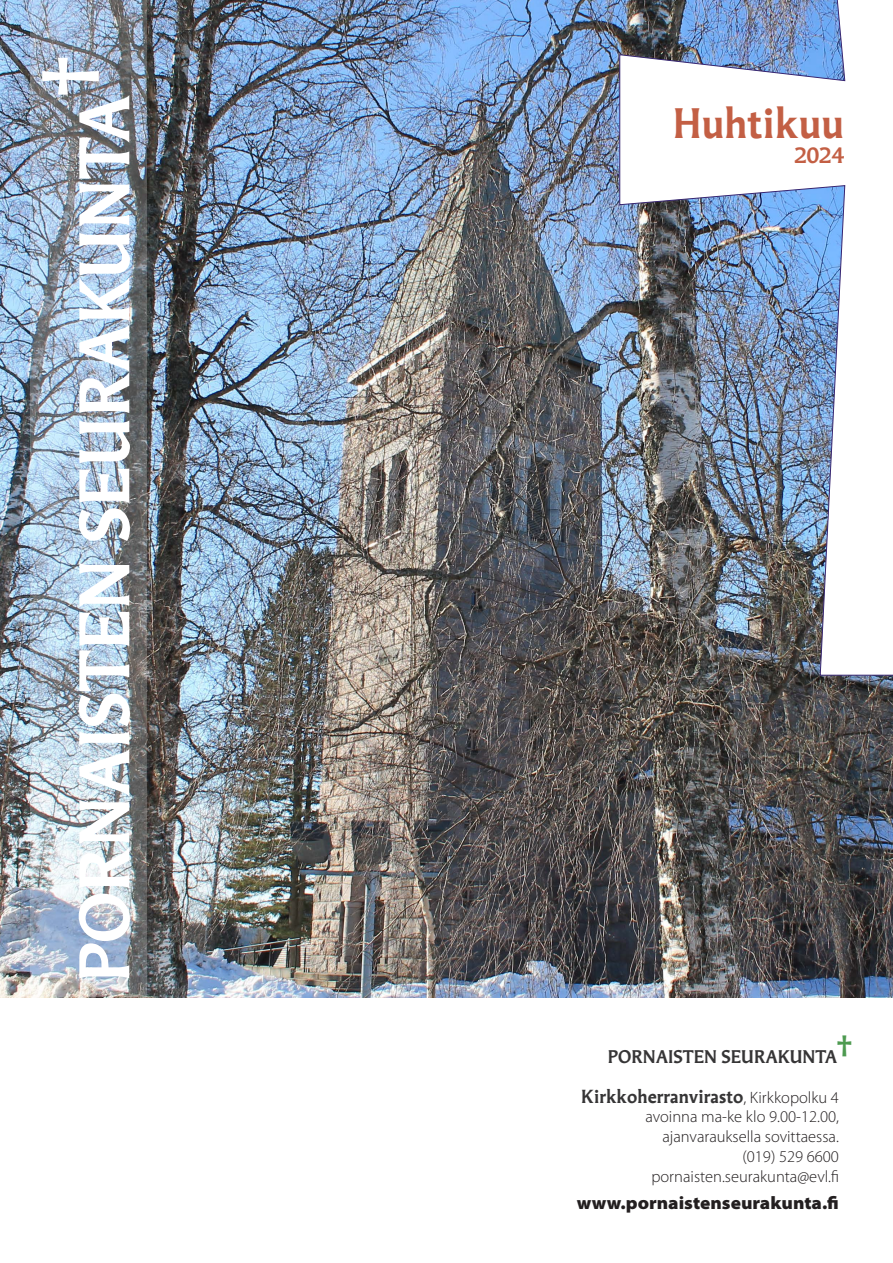
<style>
.page{position:relative;width:893px;height:1263px;background:#fff}
.page>*{position:absolute;margin:0;border:0;box-sizing:border-box;transform-origin:0 0}
.Ei_väliä{font:700 90px "Martti";color:#fff}
.Ei_väliä-2{font:700 67.5px "Martti";color:#fff}
.Ei_väliä-3{font:700 40.5px "Martti";color:#c35f44}
.Ei_väliä-4{font:700 33.45px "Martti";color:#4d9a50}
.Ei_väliä-5{font:700 21px "Martti";color:#c35f44}
.t1{font:700 18px "Martti";color:#363536}
.t2{font:900 semi-expanded 18px "Myriad Pro";color:#231f20}
.Ei_väliä-6{font:700 17.4px "Martti";color:#363536}
.t3{font:300 16.5px "Myriad Pro";color:#231f20}
.s1{font-family:"Myriad Pro";font-weight:300;font-size:16.5px;color:#231f20}
</style>
<div class="page">
<img style="left:0;top:0;width:893px;height:997px">
<img style="left:30px;top:0;width:117px;height:997px">
<img style="left:619px;top:0;width:274px;height:676px">
<p class="Ei_väliä" style="left:16px;top:96px;width:41px;rotate:-90deg">¤</p>
<p class="Ei_väliä-2" style="left:60px;top:982px;width:889px;rotate:-90deg">PORNAISTEN SEURAKUNTA</p>
<p class="Ei_väliä-3" style="left:673px;top:96px;width:173px">Huhtikuu</p>
<p class="Ei_väliä-5" style="left:794px;top:141px;width:51px">2024</p>
<p class="Ei_väliä-4" style="left:837px;top:1026px;width:16px">¤</p>
<p class="Ei_väliä-6" style="left:608px;top:1045px;width:231px">PORNAISTEN SEURAKUNTA</p>
<p class="t1" style="left:581px;top:1084px;width:259px">Kirkkoherranvirasto<span class="s1">, Kirkkopolku 4</span></p>
<p class="t3" style="left:645px;top:1108px;width:195px">avoinna ma-ke klo 9.00-12.00,</p>
<p class="t3" style="left:662px;top:1127px;width:178px">ajanvarauksella sovittaessa.</p>
<p class="t3" style="left:742px;top:1147px;width:98px">(019) 529 6600</p>
<p class="t3" style="left:651px;top:1167px;width:189px">pornaisten.seurakunta@evl.fi</p>
<p class="t2" style="left:577px;top:1193px;width:264px">www.pornaistenseurakunta.fi</p>
</div>
